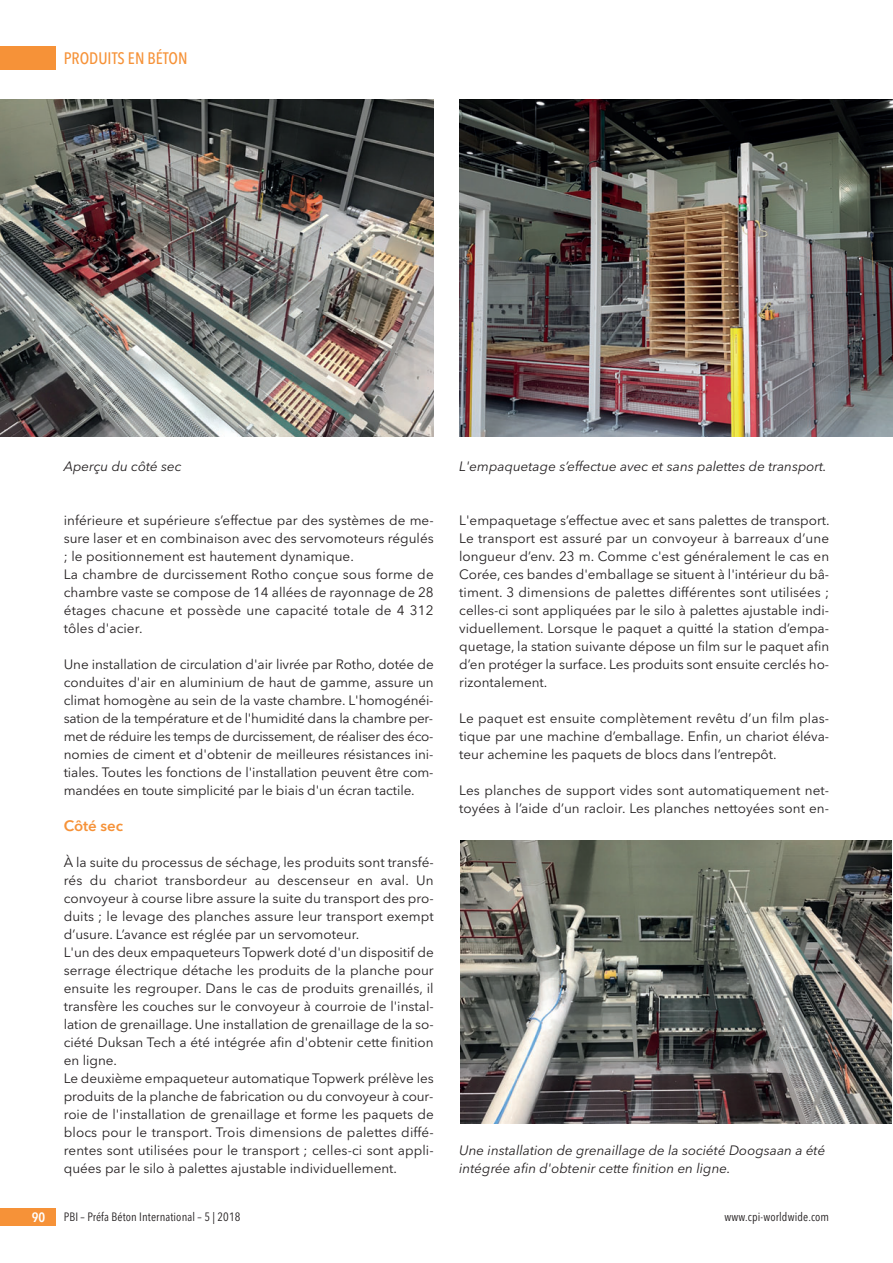
<style>
.page{position:relative;width:893px;height:1263px;background:#fff}
.page>*{position:absolute;margin:0;border:0;box-sizing:border-box;transform-origin:0 0}
.t1{font:500 16.5px "Avenir Next Condensed";color:#f69238}
.t2{font:600 15px "Avenir Next";color:#f69238}
.t3{font:13.5px/18px "Avenir Next";color:#231f20}
.t4{font:italic 13.5px/18px "Avenir Next";color:#231f20}
.t5{font:600 13.5px "Avenir Next Condensed";color:#fff}
.t6{font:12px "Avenir Next Condensed";letter-spacing:.01em;color:#231f20}
</style>
<div class="page">
<div style="left:0;top:47px;width:55px;height:23px;background:#f69238"></div>
<div style="left:0;top:1208px;width:55px;height:18px;background:#f69238"></div>
<img style="left:0;top:100px;width:434px;height:336px">
<img style="left:459px;top:100px;width:433px;height:336px">
<img style="left:460px;top:841px;width:432px;height:283px">
<p class="t1" style="left:64px;top:51px;width:125px">PRODUITS EN BÉTON</p>
<p class="t5" style="left:32px;top:1211px;width:15px">90</p>
<p class="t4" style="left:64px;top:458px;width:119px">Aperçu du côté sec</p>
<p class="t4" style="left:459px;top:458px;width:369px">L'empaquetage s’effectue avec et sans palettes de transport.</p>
<p class="t3" style="left:64px;top:512px;width:371px">inférieure et supérieure s’effectue par des systèmes de me&shy;sure laser et en combinaison avec des servomoteurs régulés ; le positionnement est hautement dynamique.<br>La chambre de durcissement Rotho conçue sous forme de chambre vaste se compose de 14 allées de rayonnage de 28 étages chacune et possède une capacité totale de 4 312 tôles d'acier.</p>
<p class="t3" style="left:64px;top:656px;width:371px;text-align:justify">Une installation de circulation d'air livrée par Rotho, dotée de conduites d'air en aluminium de haut de gamme, assure un climat homogène au sein de la vaste chambre. L'homogénéi&shy;sation de la température et de l'humidité dans la chambre per&shy;met de réduire les temps de durcissement, de réaliser des éco&shy;nomies de ciment et d'obtenir de meilleures résistances ini&shy;tiales. Toutes les fonctions de l'installation peuvent être com&shy;mandées en toute simplicité par le biais d'un écran tactile.</p>
<p class="t2" style="left:64px;top:819px;width:61px">Côté sec</p>
<p class="t3" style="left:64px;top:854px;width:371px">À la suite du processus de séchage, les produits sont transfé&shy;rés du chariot transbordeur au descenseur en aval. Un convoyeur à course libre assure la suite du transport des pro&shy;duits ; le levage des planches assure leur transport exempt d’usure. L’avance est réglée par un servomoteur.<br>L'un des deux empaqueteurs Topwerk doté d'un dispositif de serrage électrique détache les produits de la planche pour ensuite les regrouper. Dans le cas de produits grenaillés, il transfère les couches sur le convoyeur à courroie de l'instal&shy;lation de grenaillage. Une installation de grenaillage de la so&shy;ciété Duksan Tech a été intégrée afin d'obtenir cette finition en ligne.<br>Le deuxième empaqueteur automatique Topwerk prélève les produits de la planche de fabrication ou du convoyeur à cour&shy;roie de l'installation de grenaillage et forme les paquets de blocs pour le transport. Trois dimensions de palettes diffé&shy;rentes sont utilisées pour le transport ; celles-ci sont appli&shy;quées par le silo à palettes ajustable individuellement.</p>
<p class="t3" style="left:459px;top:512px;width:372px;text-align:justify">L'empaquetage s’effectue avec et sans palettes de transport.<br>Le transport est assuré par un convoyeur à barreaux d’une longueur d’env. 23 m. Comme c'est généralement le cas en Corée, ces bandes d'emballage se situent à l'intérieur du bâ&shy;timent. 3 dimensions de palettes différentes sont utilisées ; celles-ci sont appliquées par le silo à palettes ajustable indi&shy;viduellement. Lorsque le paquet a quitté la station d’empa&shy;quetage, la station suivante dépose un film sur le paquet afin d’en protéger la surface. Les produits sont ensuite cerclés ho&shy;rizontalement.</p>
<p class="t3" style="left:459px;top:710px;width:371px;text-align:justify">Le paquet est ensuite complètement revêtu d’un film plas&shy;tique par une machine d’emballage. Enfin, un chariot éléva&shy;teur achemine les paquets de blocs dans l’entrepôt.</p>
<p class="t3" style="left:459px;top:782px;width:371px">Les planches de support vides sont automatiquement net&shy;toyées à l’aide d’un racloir. Les planches nettoyées sont en-</p>
<p class="t4" style="left:459px;top:1142px;width:368px">Une installation de grenaillage de la société Doogsaan a été intégrée afin d'obtenir cette finition en ligne.</p>
<p class="t6" style="left:64px;top:1211px;width:178px">PBI – Préfa Béton International – 5 | 2018</p>
<p class="t6" style="left:725px;top:1211px;width:106px">www.cpi-worldwide.com</p>
</div>
